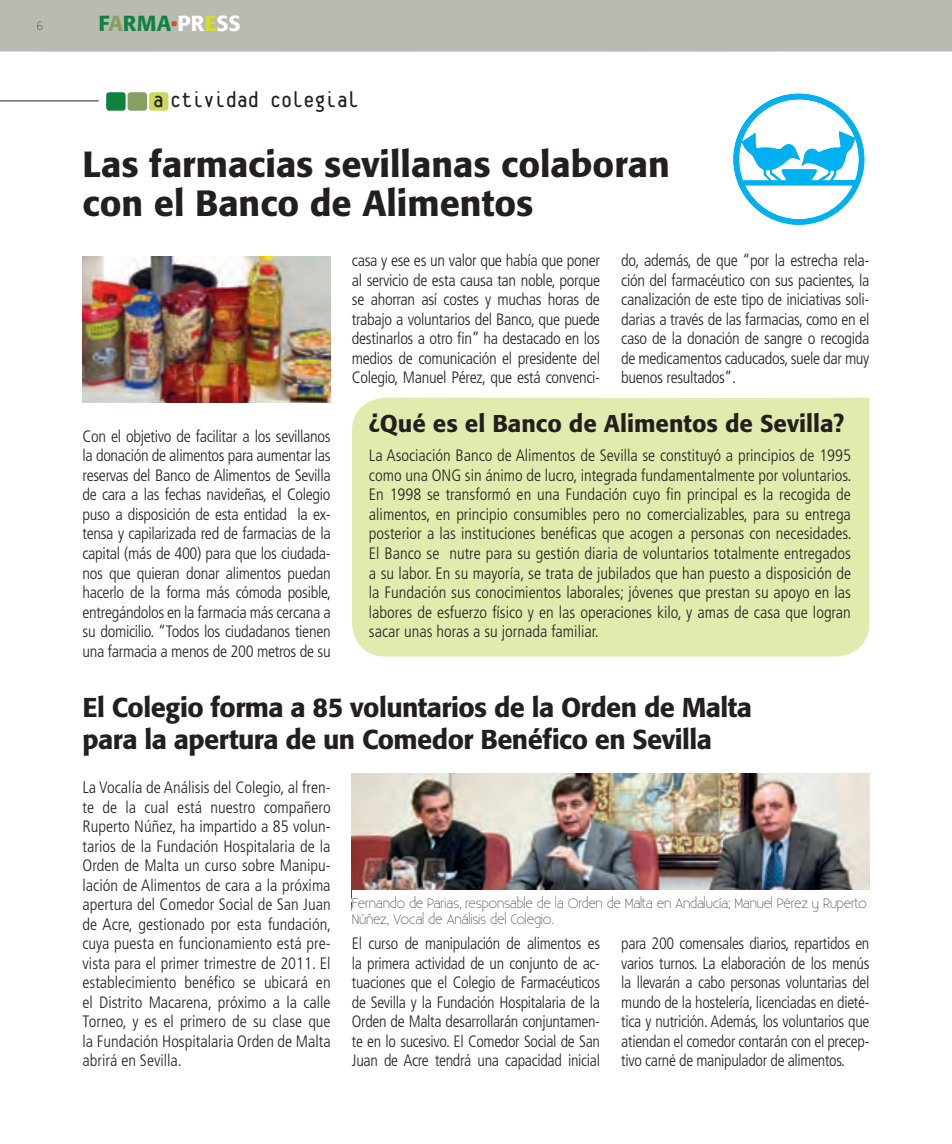
<style>
.page{position:relative;width:952px;height:1144px;background:#fff}
.page>*{position:absolute;margin:0;border:0;box-sizing:border-box;transform-origin:0 0}
.t1{font:500 36px/39px "Formata";color:#231f20}
.t2{font:500 27px/31.5px "Formata";letter-spacing:-.02em;color:#231f20}
.t3{font:500 24px "Formata";color:#231f20}
.t4{font:24px "Platelet";color:#231f20}
.t5{font:500 21.6px "Formata";color:#108240}
.t6{font:300 condensed 16.5px/19.5px "Frutiger";letter-spacing:-.02em;color:#231f20;text-align:justify}
.t7{font:300 13.5px/16.5px "Existence";letter-spacing:-.02em;color:#231f20}
.t8{font:300 12px "Existence";color:#231f20}
.s1{color:#879f61}
.s2{color:#fff}
.s3{color:#d6df21}
</style>
<div class="page">
<div style="left:0;top:0;width:952px;height:52px;background:#b9bbb3"></div>
<svg style="left:171px;top:21px;width:6px;height:5px"></svg>
<img style="left:83px;top:256px;width:248px;height:146px">
<img style="left:352px;top:773px;width:517px;height:117px">
<hr style="left:0;top:101px;width:99px;height:1px;background:#231f20">
<div style="left:106px;top:92px;width:20px;height:19px;background:#108240;border-radius:3px"></div>
<div style="left:128px;top:92px;width:19px;height:19px;background:#879f61;border-radius:3px"></div>
<div style="left:149px;top:92px;width:19px;height:19px;background:#cbd85b;border-radius:3px"></div>
<div style="left:352px;top:397px;width:517px;height:259px;background:#e3eaad"></div>
<svg style="left:733px;top:94px;width:131px;height:131px"></svg>
<p class="t8" style="left:37px;top:19px;width:8px">6</p>
<h3 class="t5" style="left:99px;top:10px;width:143px">F<span class="s1">A</span>RMA <span class="s2">PR</span><span class="s3">E</span><span class="s2">SS</span></h3>
<h3 class="t4" style="left:153px;top:90px;width:207px">a ctividad colegial</h3>
<h1 class="t1" style="left:83px;top:144px;width:589px">Las farmacias sevillanas colaboran con el Banco de Alimentos</h1>
<p class="t6" style="left:83px;top:426px;width:250px">Con el objetivo de facilitar a los sevillanos la donación de alimentos para aumentar las reservas del Banco de Alimentos de Sevilla de cara a las fechas navideñas, el Colegio puso a disposición de esta entidad la ex&shy;tensa y capilarizada red de farmacias de la capital (más de 400) para que los ciudada&shy;nos que quieran donar alimentos puedan hacerlo de la forma más cómoda posible, entregándolos en la farmacia más cercana a su domicilio. “Todos los ciudadanos tienen una farmacia a menos de 200 metros de su</p>
<p class="t6" style="left:352px;top:251px;width:250px">casa y ese es un valor que había que poner al servicio de esta causa tan noble, porque se ahorran así costes y muchas horas de trabajo a voluntarios del Banco, que puede destinarlos a otro fin” ha destacado en los medios de comunicación el presidente del Colegio, Manuel Pérez, que está convenci-</p>
<p class="t6" style="left:621px;top:251px;width:250px">do, además, de que “por la estrecha rela&shy;ción del farmacéutico con sus pacientes, la canalización de este tipo de iniciativas soli&shy;darias a través de las farmacias, como en el caso de la donación de sangre o recogida de medicamentos caducados, suele dar muy buenos resultados”.</p>
<h3 class="t3" style="left:369px;top:409px;width:477px">¿Qué es el Banco de Alimentos de Sevilla?</h3>
<p class="t6" style="left:369px;top:446px;width:484px">La Asociación Banco de Alimentos de Sevilla se constituyó a principios de 1995 como una ONG sin ánimo de lucro, integrada fundamentalmente por voluntarios.<br>En 1998 se transformó en una Fundación cuyo fin principal es la recogida de alimentos, en principio consumibles pero no comercializables, para su entrega posterior a las instituciones benéficas que acogen a personas con necesidades.<br>El Banco se nutre para su gestión diaria de voluntarios totalmente entregados a su labor. En su mayoría, se trata de jubilados que han puesto a disposición de la Fundación sus conocimientos laborales; jóvenes que prestan su apoyo en las labores de esfuerzo físico y en las operaciones kilo, y amas de casa que logran sacar unas horas a su jornada familiar.</p>
<h2 class="t2" style="left:83px;top:691px;width:671px">El Colegio forma a 85 voluntarios de la Orden de Malta para la apertura de un Comedor Benéfico en Sevilla</h2>
<p class="t6" style="left:83px;top:777px;width:250px">La Vocalía de Análisis del Colegio, al fren&shy;te de la cual está nuestro compañero Ruperto Núñez, ha impartido a 85 volun&shy;tarios de la Fundación Hospitalaria de la Orden de Malta un curso sobre Manipu&shy;lación de Alimentos de cara a la próxima apertura del Comedor Social de San Juan de Acre, gestionado por esta fundación, cuya puesta en funcionamiento está pre&shy;vista para el primer trimestre de 2011. El establecimiento benéfico se ubicará en el Distrito Macarena, próximo a la calle Torneo, y es el primero de su clase que la Fundación Hospitalaria Orden de Malta abrirá en Sevilla.</p>
<p class="t7" style="left:352px;top:895px;width:516px">Fernando de Parias, responsable de la Orden de Malta en Andalucía; Manuel Pérez y Ruperto<br>Núñez, Vocal de Análisis del Colegio.</p>
<p class="t6" style="left:352px;top:933px;width:250px">El curso de manipulación de alimentos es la primera actividad de un conjunto de ac&shy;tuaciones que el Colegio de Farmacéuticos de Sevilla y la Fundación Hospitalaria de la Orden de Malta desarrollarán conjuntamen&shy;te en lo sucesivo. El Comedor Social de San Juan de Acre tendrá una capacidad inicial</p>
<p class="t6" style="left:621px;top:933px;width:250px">para 200 comensales diarios, repartidos en varios turnos. La elaboración de los menús la llevarán a cabo personas voluntarias del mundo de la hostelería, licenciadas en dieté&shy;tica y nutrición. Además, los voluntarios que atiendan el comedor contarán con el precep&shy;tivo carné de manipulador de alimentos.</p>
</div>
